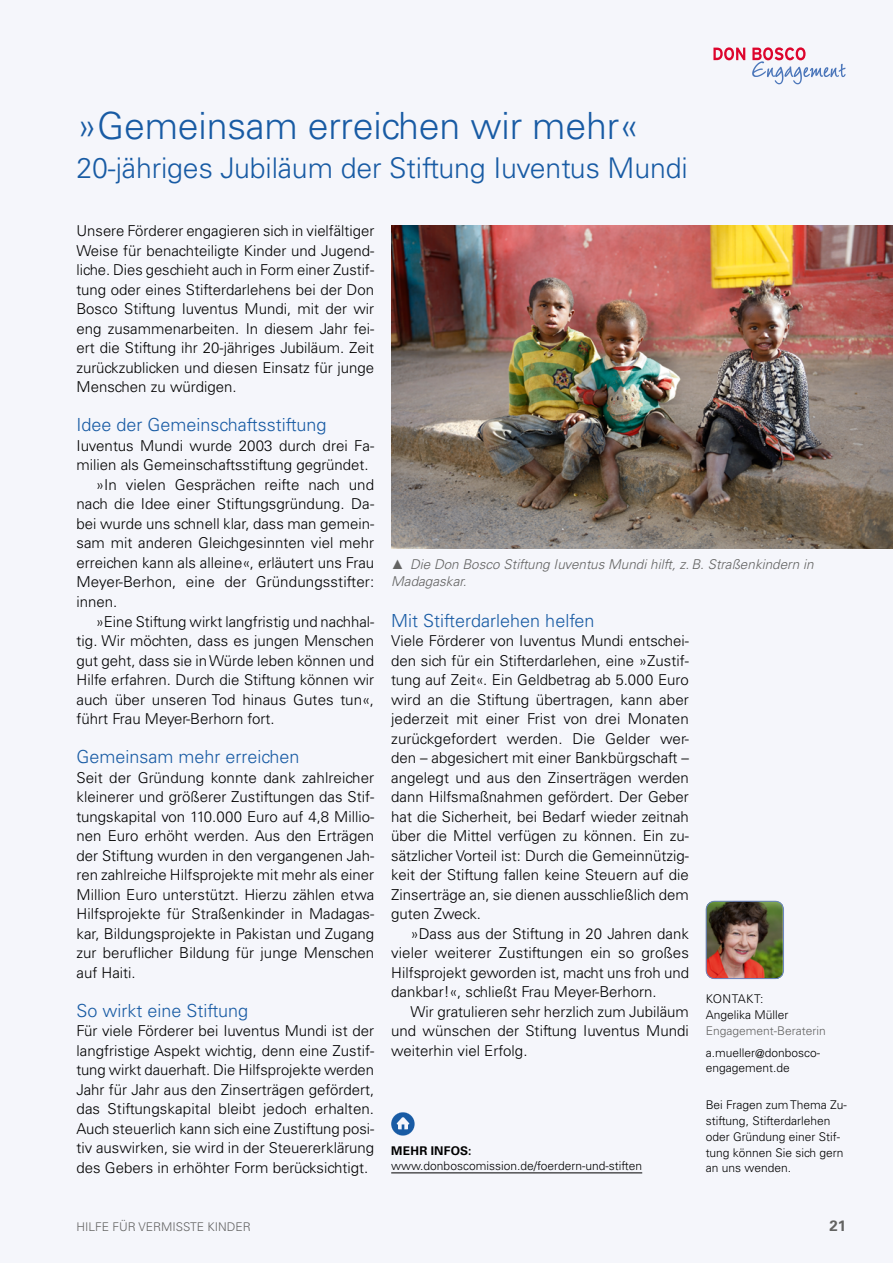
<style>
.page{position:relative;width:893px;height:1263px;background:#f5f6fb}
.page>*{position:absolute;margin:0;border:0;box-sizing:border-box;transform-origin:0 0}
._101_Titel_1{font:300 37.5px "Univers LT Std";letter-spacing:-.005em;color:#185ba4}
._102_Titel_2{font:300 28.5px "Univers LT Std";letter-spacing:-.005em;color:#185ba4}
._120_H1{font:300 18px "Univers LT Std";color:#185ba4}
._201_Standard_O{font:300 15px/19.5px "Univers LT Std";color:#000;text-align:justify}
._200_Standard{font:300 15px/19.5px "Univers LT Std";color:#000;text-align:justify}
.t1{font:700 15px "Univers LT Std";color:#636362}
._330_B_U{font:italic 300 13.5px/16.5px "Univers LT Std";color:#636362}
.KONTAKT{font:300 12px/15.8px "Univers LT Std";color:#000}
.Kontakt_Funktion{font:300 12px "Univers LT Std";color:#636362}
.URL{font:300 12px "Univers LT Std";color:#000}
.Kontakt_Daten{font:300 12px/15.8px "Univers LT Std";color:#000}
.Kontakt_Name{font:300 12px "Univers LT Std";color:#000}
.Media_Deklaration{font:700 12px "Univers LT Std";letter-spacing:.02em;color:#000}
.KONTAKT-2{font:300 12px "Univers LT Std";letter-spacing:.025em;color:#000}
.s1{font-family:"The Antiqua B";font-weight:400;font-style:normal}
</style>
<div class="page">
<svg style="left:713px;top:47px;width:32px;height:13px"></svg>
<svg style="left:752px;top:47px;width:94px;height:37px"></svg>
<img style="left:391px;top:225px;width:502px;height:323px">
<img style="left:706px;top:901px;width:76px;height:78px">
<div style="left:706px;top:901px;width:78px;height:78px;border:1px solid #6a85c0;border-radius:8px"></div>
<hr style="left:391px;top:1172px;width:251px;height:1px;background:#000">
<svg style="left:391px;top:1112px;width:24px;height:23px"></svg>
<h1 class="_101_Titel_1" style="left:77px;top:103px;width:565px">»Gemeinsam erreichen wir mehr«</h1>
<h1 class="_102_Titel_2" style="left:77px;top:151px;width:613px">20-jähriges Jubiläum der Stiftung Iuventus Mundi</h1>
<p class="_201_Standard_O" style="left:77px;top:221px;width:299px">Unsere Förderer engagieren sich in vielfältiger Weise für benachteiligte Kinder und Jugend&shy;liche. Dies geschieht auch in Form einer Zustif&shy;tung oder eines Stifterdarlehens bei der Don Bosco Stiftung Iuventus Mundi, mit der wir eng zusammenarbeiten. In diesem Jahr fei&shy;ert die Stiftung ihr 20-jähriges Jubiläum. Zeit zurückzublicken und diesen Einsatz für junge Menschen zu würdigen.</p>
<h2 class="_120_H1" style="left:77px;top:414px;width:251px">Idee der Gemeinschaftsstiftung</h2>
<p class="_201_Standard_O" style="left:77px;top:436px;width:299px">Iuventus Mundi wurde 2003 durch drei Fa&shy;milien als Gemeinschaftsstiftung gegründet.</p>
<p class="_200_Standard" style="left:77px;top:475px;width:299px;text-indent:19px">»In vielen Gesprächen reifte nach und nach die Idee einer Stiftungsgründung. Da&shy;bei wurde uns schnell klar, dass man gemein&shy;sam mit anderen Gleichgesinnten viel mehr erreichen kann als alleine«, erläutert uns Frau Meyer-Berhon, eine der Gründungsstifter: innen.</p>
<p class="_200_Standard" style="left:77px;top:611px;width:299px;text-indent:19px">»Eine Stiftung wirkt langfristig und nachhal&shy;tig. Wir möchten, dass es jungen Menschen gut geht, dass sie in Würde leben können und Hilfe erfahren. Durch die Stiftung können wir auch über unseren Tod hinaus Gutes tun«, führt Frau Meyer-Berhorn fort.</p>
<h2 class="_120_H1" style="left:77px;top:746px;width:224px">Gemeinsam mehr erreichen</h2>
<p class="_201_Standard_O" style="left:77px;top:767px;width:299px">Seit der Gründung konnte dank zahlreicher kleinerer und größerer Zustiftungen das Stif&shy;tungskapital von 110.000 Euro auf 4,8 Millio&shy;nen Euro erhöht werden. Aus den Erträgen der Stiftung wurden in den vergangenen Jah&shy;ren zahlreiche Hilfsprojekte mit mehr als einer Million Euro unterstützt. Hierzu zählen etwa Hilfsprojekte für Straßenkinder in Madagas&shy;kar, Bildungsprojekte in Pakistan und Zugang zur beruflicher Bildung für junge Menschen auf Haiti.</p>
<h2 class="_120_H1" style="left:77px;top:999px;width:173px">So wirkt eine Stiftung</h2>
<p class="_201_Standard_O" style="left:77px;top:1021px;width:299px">Für viele Förderer bei Iuventus Mundi ist der langfristige Aspekt wichtig, denn eine Zustif&shy;tung wirkt dauerhaft. Die Hilfsprojekte werden Jahr für Jahr aus den Zinserträgen gefördert, das Stiftungskapital bleibt jedoch erhalten.<br>Auch steuerlich kann sich eine Zustiftung posi&shy;tiv auswirken, sie wird in der Steuererklärung des Gebers in erhöhter Form berücksichtigt.</p>
<p class="_330_B_U" style="left:391px;top:556px;width:424px"><span class="s1">▲</span> Die Don Bosco Stiftung Iuventus Mundi hilft, z. B. Straßenkindern in<br>Madagaskar.</p>
<h2 class="_120_H1" style="left:391px;top:609px;width:205px">Mit Stifterdarlehen helfen</h2>
<p class="_201_Standard_O" style="left:391px;top:631px;width:299px">Viele Förderer von Iuventus Mundi entschei&shy;den sich für ein Stifterdarlehen, eine »Zustif&shy;tung auf Zeit«. Ein Geldbetrag ab 5.000 Euro wird an die Stiftung übertragen, kann aber jederzeit mit einer Frist von drei Monaten zurückgefordert werden. Die Gelder wer&shy;den – abgesichert mit einer Bankbürgschaft – angelegt und aus den Zinserträgen werden dann Hilfsmaßnahmen gefördert. Der Geber hat die Sicherheit, bei Bedarf wieder zeitnah über die Mittel verfügen zu können. Ein zu&shy;sätzlicher Vorteil ist: Durch die Gemeinnützig&shy;keit der Stiftung fallen keine Steuern auf die Zinserträge an, sie dienen ausschließlich dem guten Zweck.</p>
<p class="_200_Standard" style="left:391px;top:923px;width:299px;text-indent:19px">»Dass aus der Stiftung in 20 Jahren dank vieler weiterer Zustiftungen ein so großes Hilfsprojekt geworden ist, macht uns froh und dankbar!«, schließt Frau Meyer-Berhorn.</p>
<p class="_200_Standard" style="left:391px;top:1001px;width:299px;text-indent:19px">Wir gratulieren sehr herzlich zum Jubiläum und wünschen der Stiftung Iuventus Mundi weiterhin viel Erfolg.</p>
<p class="Media_Deklaration" style="left:391px;top:1143px;width:82px">MEHR INFOS:</p>
<p class="URL" style="left:391px;top:1158px;width:253px">www.donboscomission.de/foerdern-und-stiften</p>
<p class="KONTAKT-2" style="left:706px;top:992px;width:59px">KONTAKT:</p>
<p class="Kontakt_Name" style="left:706px;top:1007px;width:84px">Angelika Müller</p>
<p class="Kontakt_Funktion" style="left:706px;top:1023px;width:121px">Engagement-Beraterin</p>
<p class="Kontakt_Daten" style="left:706px;top:1044px;width:116px">a.mueller@donbosco&shy;engagement.de</p>
<p class="KONTAKT" style="left:706px;top:1097px;width:142px">Bei Fragen zum Thema Zu&shy;stiftung, Stifterdarlehen oder Gründung einer Stif&shy;tung können Sie sich gern an uns wenden.</p>
<p class="Kontakt_Funktion" style="left:77px;top:1219px;width:16px">Hilfe</p>
<p class="Kontakt_Funktion" style="left:113px;top:1219px;width:9px">für</p>
<p class="Kontakt_Funktion" style="left:138px;top:1219px;width:7px">vermisste</p>
<p class="Kontakt_Funktion" style="left:207px;top:1219px;width:16px">Kinder</p>
<p class="t1" style="left:829px;top:1217px;width:18px">21</p>
</div>
